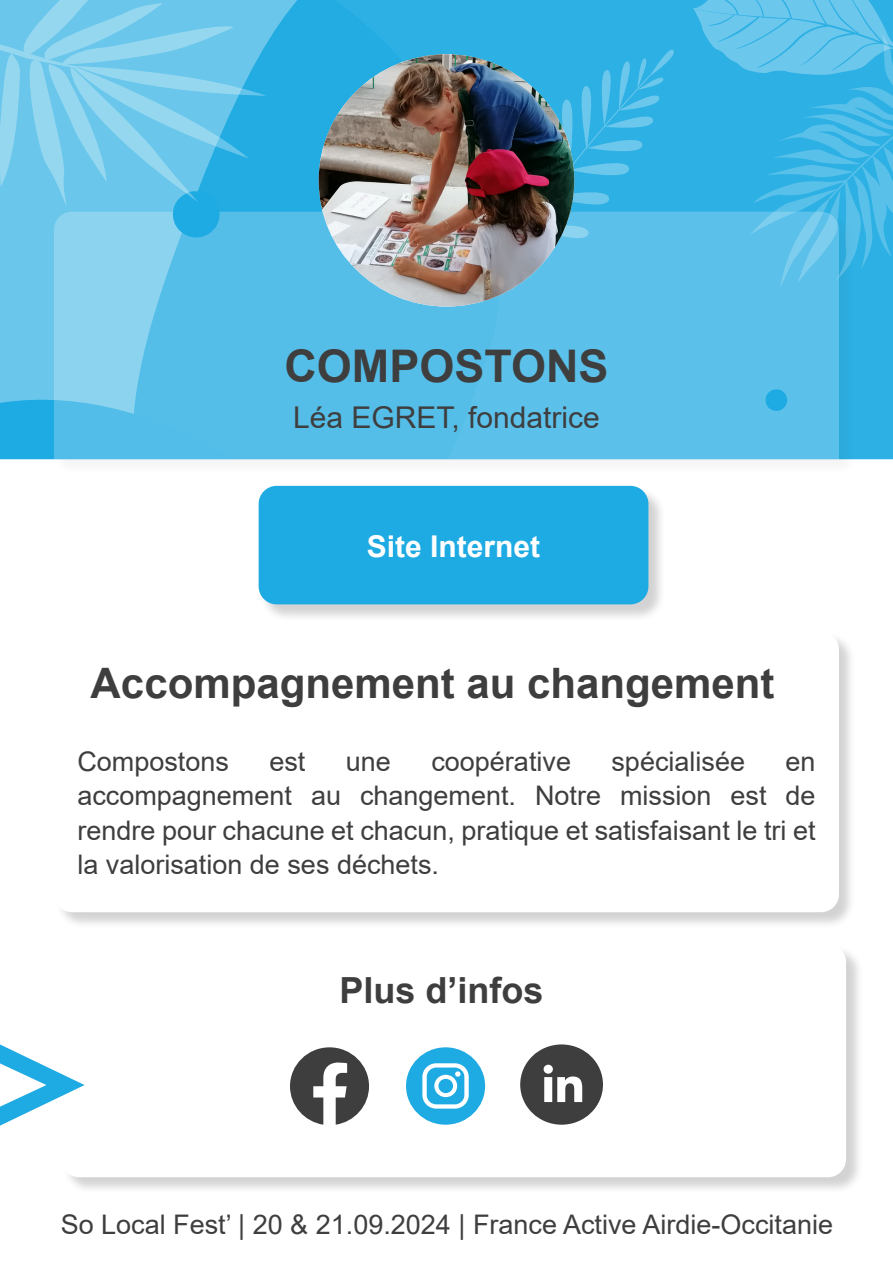
<style>
.page{position:relative;width:893px;height:1263px;background:#fff}
.page>*{position:absolute;margin:0;border:0;box-sizing:border-box;transform-origin:0 0}
.t1{font:700 45px "Arial";color:#3e3e3f}
.t2{font:700 42px "Arial";color:#3e3e3f}
.t3{font:700 36px "Arial";color:#3e3e3f}
.t4{font:30px "Arial";color:#3e3e3f}
.t5{font:700 30px "Arial";color:#fff}
.t6{font:27px/34.5px "Arial";color:#3e3e3f;text-align:justify}
</style>
<div class="page">
<div style="left:501px;top:0;width:392px;height:459px;background:#2db0e4"></div>
<svg style="left:0;top:0;width:501px;height:459px;background:#38b4e4"></svg>
<div style="left:62px;top:945px;width:801px;height:249px;background:#231f20;opacity:.2"></div>
<div style="left:61px;top:944px;width:785px;height:233px;background:#fff;border-radius:18px"></div>
<div style="left:55px;top:212px;width:801px;height:265px;background:#231f20;opacity:.2"></div>
<svg style="left:54px;top:212px;width:785px;height:247px;background:#5dc1e9"></svg>
<svg style="left:693px;top:0;width:200px;height:288px;background:#49bae7"></svg>
<div style="left:765px;top:389px;width:22px;height:22px;background:#1eaae2;border-radius:50%"></div>
<svg style="left:508px;top:48px;width:169px;height:210px;background:#40b7e6"></svg>
<img style="left:319px;top:54px;width:255px;height:253px">
<svg style="left:0;top:0;width:266px;height:240px;background:#6dc8eb"></svg>
<div style="left:55px;top:632px;width:801px;height:297px;background:#231f20;opacity:.2"></div>
<div style="left:54px;top:631px;width:785px;height:281px;background:#fff;border-radius:18px"></div>
<svg style="left:406px;top:1047px;width:79px;height:78px"></svg>
<svg style="left:290px;top:1047px;width:79px;height:78px"></svg>
<svg style="left:0;top:1044px;width:85px;height:81px"></svg>
<div style="left:259px;top:487px;width:406px;height:135px;background:#231f20;opacity:.2"></div>
<div style="left:259px;top:486px;width:389px;height:118px;background:#1eaae2;border-radius:18px"></div>
<svg style="left:520px;top:1044px;width:83px;height:81px"></svg>
<p class="t1" style="left:284px;top:334px;width:326px">COMPOSTONS</p>
<p class="t4" style="left:293px;top:397px;width:308px">Léa EGRET, fondatrice</p>
<p class="t5" style="left:367px;top:525px;width:175px">Site Internet</p>
<p class="t2" style="left:91px;top:653px;width:685px">Accompagnement au changement</p>
<p class="t6" style="left:77px;top:744px;width:153px">Compostons</p>
<p class="t6" style="left:269px;top:744px;width:38px">est</p>
<p class="t6" style="left:346px;top:744px;width:47px">une</p>
<p class="t6" style="left:431px;top:744px;width:141px">coopérative</p>
<p class="t6" style="left:611px;top:744px;width:135px">spécialisée</p>
<p class="t6" style="left:77px;top:744px;width:740px;text-indent:708px">en accompagnement au changement. Notre mission est de rendre pour chacune et chacun, pratique et satisfaisant le tri et la valorisation de ses déchets.</p>
<p class="t3" style="left:339px;top:965px;width:206px">Plus d’infos</p>
<p class="t6" style="left:61px;top:1207px;width:774px">So Local Fest’ | 20 &amp; 21.09.2024 | France Active Airdie-Occitanie</p>
</div>
